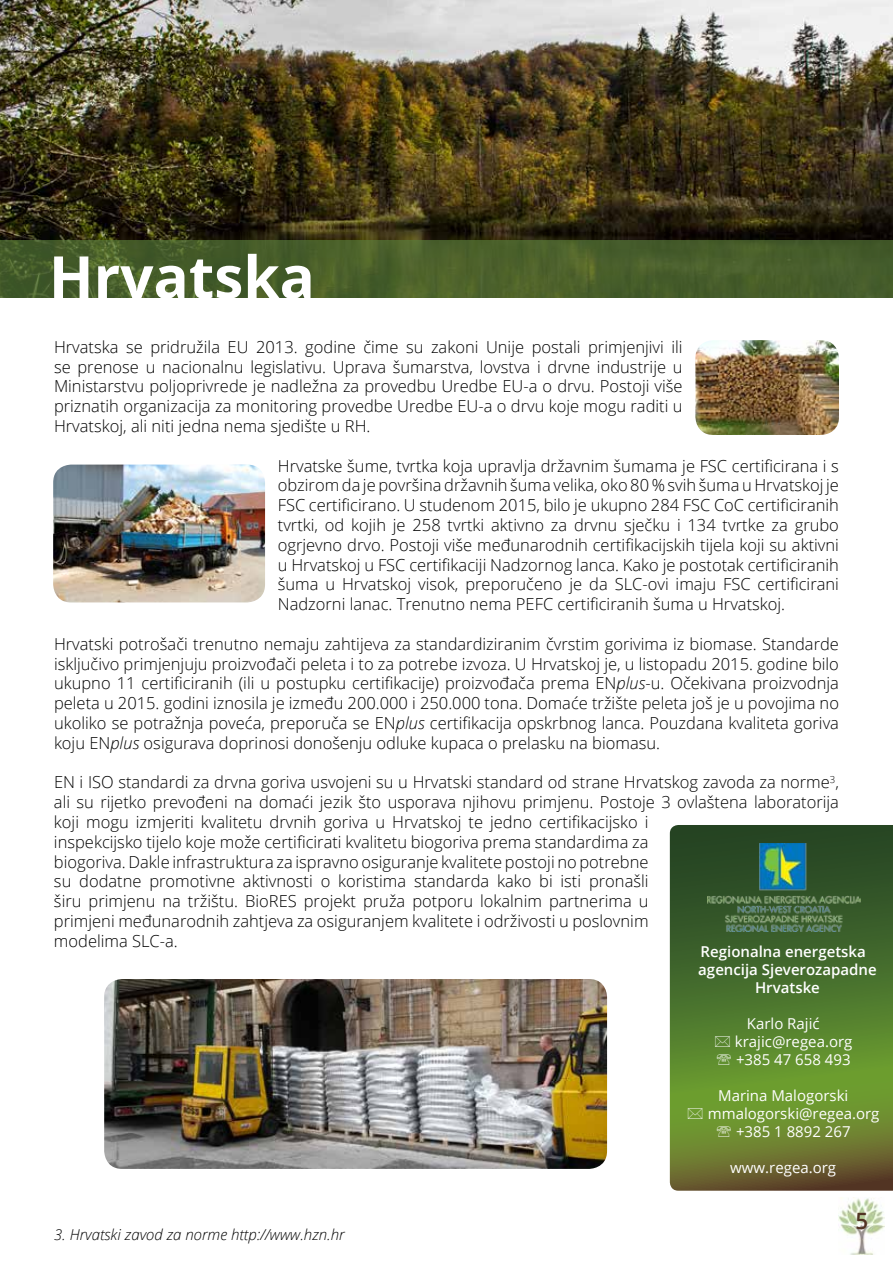
<style>
.page{position:relative;width:893px;height:1263px;background:#fff}
.page>*{position:absolute;margin:0;border:0;box-sizing:border-box;transform-origin:0 0}
.t1{font:700 58.5px "Open Sans";color:#fff}
.t2{font:600 22.5px "Open Sans";color:#523423}
.t3{font:300 16.5px/19.8px "Open Sans";color:#000;text-align:justify}
.t4{font:15px/18px "Open Sans";color:#fff}
.t5{font:600 15px/18px "Open Sans";color:#fff;text-align:center}
.t6{font:italic 300 15px "Open Sans";color:#000}
.s1{font-style:italic}
</style>
<div class="page">
<img style="left:839px;top:1197px;width:46px;height:58px">
<img style="left:0;top:0;width:893px;height:240px">
<svg style="left:0;top:240px;width:893px;height:58px;background:#475e2a"></svg>
<svg style="left:670px;top:825px;width:223px;height:366px;background:#54742d"></svg>
<img style="left:53px;top:465px;width:212px;height:137px">
<img style="left:695px;top:340px;width:144px;height:95px">
<img style="left:707px;top:843px;width:153px;height:88px">
<img style="left:104px;top:979px;width:503px;height:190px">
<svg style="left:715px;top:1035px;width:15px;height:11px"></svg>
<svg style="left:717px;top:1053px;width:14px;height:11px"></svg>
<svg style="left:688px;top:1107px;width:15px;height:11px"></svg>
<svg style="left:717px;top:1125px;width:14px;height:11px"></svg>
<h1 class="t1" style="left:49px;top:236px;width:267px">Hrvatska</h1>
<p class="t3" style="left:54px;top:336px;width:630px">Hrvatska se pridružila EU 2013. godine čime su zakoni Unije postali primjenjivi ili se prenose u nacionalnu legislativu. Uprava šumarstva, lovstva i drvne industrije u Ministarstvu poljoprivrede je nadležna za provedbu Uredbe EU-a o drvu. Postoji više priznatih organizacija za monitoring provedbe Uredbe EU-a o drvu koje mogu raditi u Hrvatskoj, ali niti jedna nema sjedište u RH.</p>
<p class="t3" style="left:278px;top:455px;width:563px">Hrvatske šume, tvrtka koja upravlja državnim šumama je FSC certificirana i s obzirom da je površina državnih šuma velika, oko 80 % svih šuma u Hrvatskoj je FSC certificirano. U studenom 2015, bilo je ukupno 284 FSC CoC certificiranih tvrtki, od kojih je 258 tvrtki aktivno za drvnu sječku i 134 tvrtke za grubo ogrjevno drvo. Postoji više međunarodnih certifikacijskih tijela koji su aktivni u Hrvatskoj u FSC certifikaciji Nadzornog lanca. Kako je postotak certificiranih šuma u Hrvatskoj visok, preporučeno je da SLC-ovi imaju FSC certificirani Nadzorni lanac. Trenutno nema PEFC certificiranih šuma u Hrvatskoj.</p>
<p class="t3" style="left:54px;top:633px;width:786px">Hrvatski potrošači trenutno nemaju zahtijeva za standardiziranim čvrstim gorivima iz biomase. Standarde isključivo primjenjuju proizvođači peleta i to za potrebe izvoza. U Hrvatskoj je, u listopadu 2015. godine bilo ukupno 11 certificiranih (ili u postupku certifikacije) proizvođača prema EN<span class="s1">plus</span>-u. Očekivana proizvodnja peleta u 2015. godini iznosila je između 200.000 i 250.000 tona. Domaće tržište peleta još je u povojima no ukoliko se potražnja poveća, preporuča se EN<span class="s1">plus</span> certifikacija opskrbnog lanca. Pouzdana kvaliteta goriva koju EN<span class="s1">plus</span> osigurava doprinosi donošenju odluke kupaca o prelasku na biomasu.</p>
<p class="t3" style="left:54px;top:772px;width:786px;text-align:left">EN i ISO standardi za drvna goriva usvojeni su u Hrvatski standard od strane Hrvatskog zavoda za norme<sup>3</sup>, ali su rijetko prevođeni na domaći jezik što usporava njihovu primjenu. Postoje 3 ovlaštena laboratorija koji mogu izmjeriti kvalitetu drvnih goriva u Hrvatskoj te jedno certifikacijsko i<br>inspekcijsko tijelo koje može certificirati kvalitetu biogoriva prema standardima za<br>biogoriva. Dakle infrastruktura za ispravno osiguranje kvalitete postoji no potrebne<br>su dodatne promotivne aktivnosti o koristima standarda kako bi isti pronašli<br>širu primjenu na tržištu. BioRES projekt pruža potporu lokalnim partnerima u<br>primjeni međunarodnih zahtjeva za osiguranjem kvalitete i održivosti u poslovnim<br>modelima SLC-a.</p>
<p class="t5" style="left:698px;top:942px;width:180px">Regionalna energetska agencija Sjeverozapadne<br>Hrvatske</p>
<p class="t4" style="left:735px;top:1014px;width:119px;text-indent:12px">Karlo Rajić krajic@regea.org +385 47 658 493</p>
<p class="t4" style="left:718px;top:1086px;width:132px">Marina Malogorski</p>
<p class="t4" style="left:708px;top:1104px;width:173px">mmalogorski@regea.org</p>
<p class="t4" style="left:736px;top:1122px;width:116px">+385 1 8892 267</p>
<p class="t4" style="left:730px;top:1158px;width:107px">www.regea.org</p>
<p class="t6" style="left:54px;top:1225px;width:292px">3. Hrvatski zavod za norme http://www.hzn.hr</p>
<h2 class="t2" style="left:855px;top:1205px;width:14px">5</h2>
</div>
